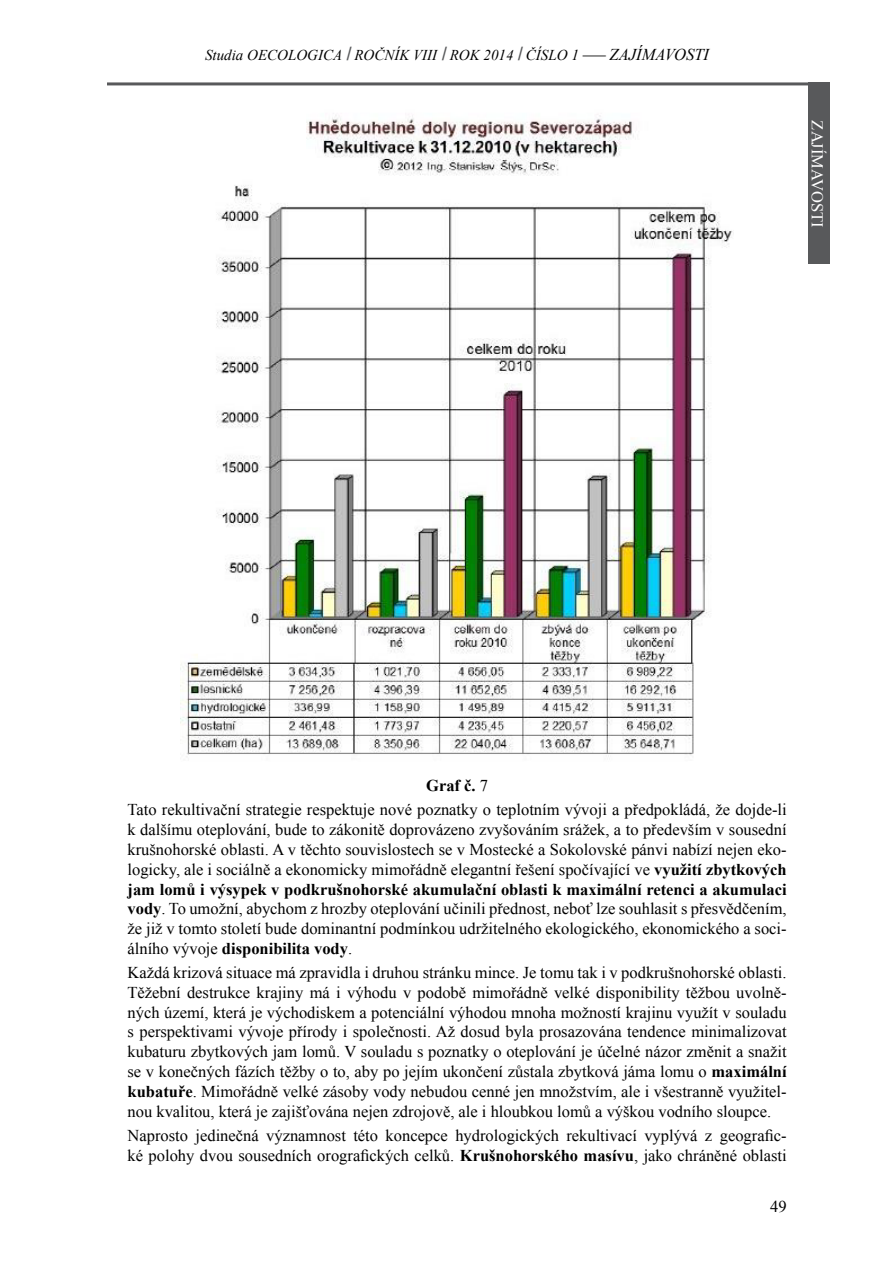
<style>
.page{position:relative;width:893px;height:1263px;background:#fff}
.page>*{position:absolute;margin:0;border:0;box-sizing:border-box;transform-origin:0 0}
.t1{font:16.5px/19.8px "Times New Roman";color:#000;text-align:justify}
.t2{font:16.5px "Times New Roman";color:#fff}
.t3{font:italic 15px "Times New Roman";color:#000}
.s1{font-style:normal;font-size:16.65px}
.s2{font-size:16.5px}
.s3{font-weight:700}
</style>
<div class="page">
<hr style="left:107px;top:82px;width:702px;height:3px;background:#58595b">
<div style="left:809px;top:82px;width:21px;height:182px;background:#58595b"></div>
<img style="left:180px;top:115px;width:554px;height:642px">
<p class="t3" style="left:205px;top:45px;width:506px">Studia OECOLOGICA <sup>|</sup>ROČNÍK VIII <sup>|</sup>ROK 2014 <sup>|</sup>ČÍSLO 1 <span class="s1">–</span><span class="s2">ZAJÍMAVOSTI</span></p>
<p class="t2" style="left:829px;top:120px;width:108px;rotate:90deg">Zajímavosti</p>
<p class="t1" style="left:128px;top:773px;width:661px;line-height:24px;text-align:center"><span class="s3">Graf č.</span> 7<br>Tato rekultivační strategie respektuje nové poznatky o teplotním vývoji a předpokládá, že dojde-li</p>
<p class="t1" style="left:128px;top:819px;width:661px">k dalšímu oteplování, bude to zákonitě doprovázeno zvyšováním srážek, a to především v sousední krušnohorské oblasti. A v těchto souvislostech se v Mostecké a Sokolovské pánvi nabízí nejen eko&shy;logicky, ale i sociálně a ekonomicky mimořádně elegantní řešení spočívající ve <span class="s3">využití zbytkových jam lomů i výsypek v podkrušnohorské akumulační oblasti k maximální retenci a akumulaci vody</span>. To umožní, abychom z hrozby oteplování učinili přednost, neboť lze souhlasit s přesvědčením, že již v tomto století bude dominantní podmínkou udržitelného ekologického, ekonomického a soci&shy;álního vývoje <span class="s3">disponibilita vody</span>.</p>
<p class="t1" style="left:128px;top:962px;width:661px">Každá krizová situace má zpravidla i druhou stránku mince. Je tomu tak i v podkrušnohorské oblasti.<br>Těžební destrukce krajiny má i výhodu v podobě mimořádně velké disponibility těžbou uvolně&shy;ných území, která je východiskem a potenciální výhodou mnoha možností krajinu využít v souladu s perspektivami vývoje přírody i společnosti. Až dosud byla prosazována tendence minimalizovat kubaturu zbytkových jam lomů. V souladu s poznatky o oteplování je účelné názor změnit a snažit se v konečných fázích těžby o to, aby po jejím ukončení zůstala zbytková jáma lomu o <span class="s3">maximální kubatuře</span>. Mimořádně velké zásoby vody nebudou cenné jen množstvím, ale i všestranně využitel&shy;nou kvalitou, která je zajišťována nejen zdrojově, ale i hloubkou lomů a výškou vodního sloupce.</p>
<p class="t1" style="left:128px;top:1125px;width:661px">Naprosto jedinečná významnost této koncepce hydrologických rekultivací vyplývá z geografic&shy;ké polohy dvou sousedních orografických celků. <span class="s3">Krušnohorského masívu</span>, jako chráněné oblasti</p>
<p class="t1" style="left:770px;top:1196px;width:18px">49</p>
</div>
